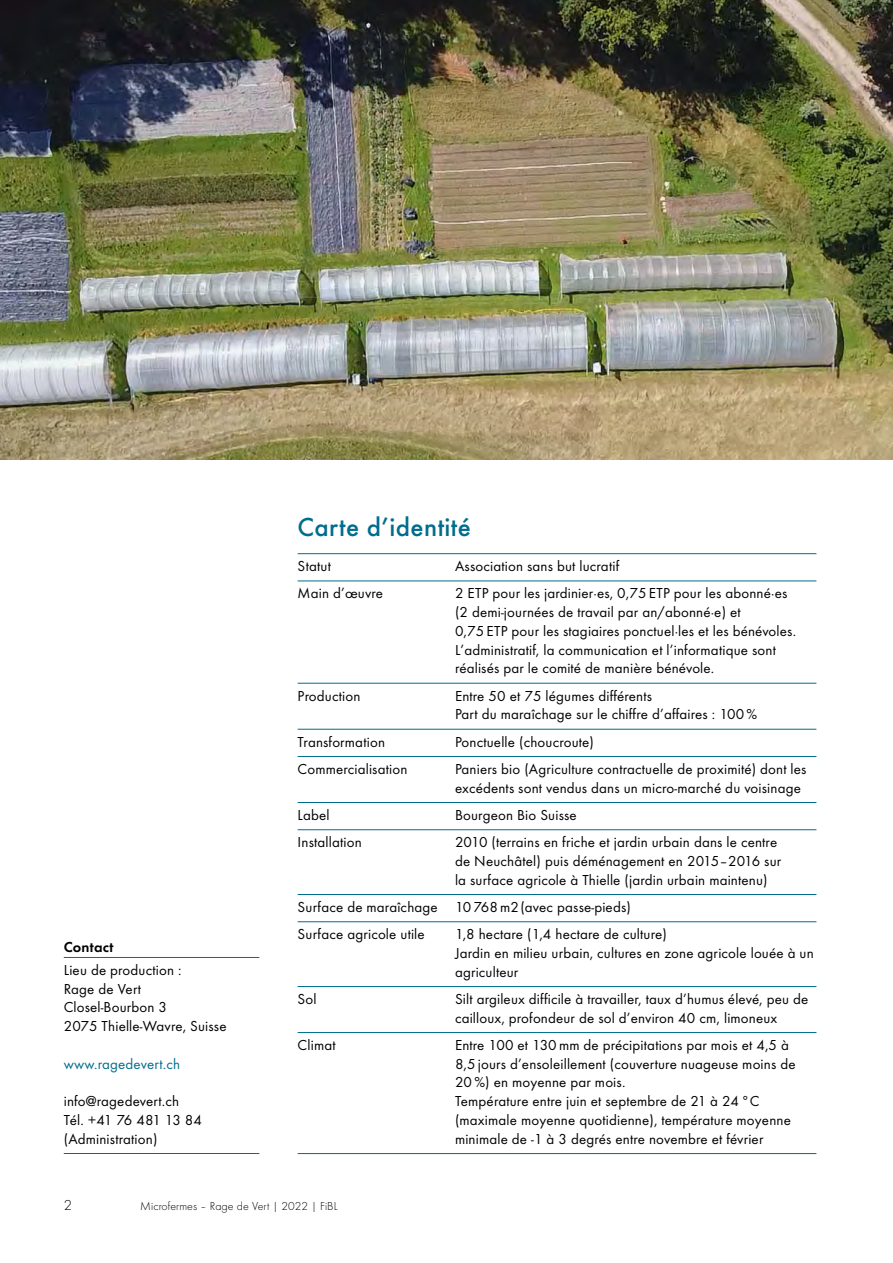
<style>
.page{position:relative;width:893px;height:1263px;background:#fff}
.page>*{position:absolute;margin:0;border:0;box-sizing:border-box;transform-origin:0 0}
.t1{font:500 27px "Function Pro";letter-spacing:.015em;color:#006d8d}
.t2{font:15px/18.8px "Function Pro";letter-spacing:.01em;color:#000}
.t3{font:15px "Function Pro";letter-spacing:.01em;color:#006d8d}
.t4{font:600 15px "Function Pro";letter-spacing:.01em;color:#000}
.t5{font:300 15px "Function Pro";color:#000}
.t6{font:300 12px "Function Pro";letter-spacing:.005em;color:#000}
</style>
<div class="page">
<hr style="left:298px;top:553px;width:518px;height:1px;background:#006d8d">
<hr style="left:298px;top:580px;width:518px;height:1px;background:#006d8d">
<hr style="left:298px;top:683px;width:518px;height:1px;background:#006d8d">
<hr style="left:298px;top:729px;width:518px;height:1px;background:#006d8d">
<hr style="left:298px;top:756px;width:518px;height:1px;background:#006d8d">
<hr style="left:298px;top:802px;width:518px;height:1px;background:#006d8d">
<hr style="left:298px;top:829px;width:518px;height:1px;background:#006d8d">
<hr style="left:298px;top:894px;width:518px;height:1px;background:#006d8d">
<hr style="left:298px;top:921px;width:518px;height:1px;background:#006d8d">
<hr style="left:298px;top:986px;width:518px;height:1px;background:#006d8d">
<hr style="left:298px;top:1032px;width:518px;height:1px;background:#006d8d">
<hr style="left:298px;top:1153px;width:518px;height:1px;background:#006d8d">
<img style="left:0;top:0;width:893px;height:460px">
<hr style="left:64px;top:957px;width:195px;height:1px;background:#006d8d">
<hr style="left:64px;top:1153px;width:195px;height:1px;background:#006d8d">
<p class="t4" style="left:64px;top:938px;width:51px">Contact</p>
<p class="t2" style="left:64px;top:960px;width:164px">Lieu de production :<br>Rage de Vert<br>Closel-Bourbon 3<br>2075 Thielle-Wavre, Suisse</p>
<p class="t3" style="left:64px;top:1055px;width:118px">www.ragedevert.ch</p>
<p class="t2" style="left:64px;top:1091px;width:140px">info@ragedevert.ch<br>Tél. +41 76 481 13 84 (Administration)</p>
<h1 class="t1" style="left:298px;top:511px;width:175px">Carte d’identité</h1>
<p class="t2" style="left:298px;top:556px;width:35px">Statut</p>
<p class="t2" style="left:455px;top:556px;width:166px">Association sans but lucratif</p>
<p class="t2" style="left:298px;top:584px;width:87px">Main d’œuvre</p>
<p class="t2" style="left:455px;top:584px;width:343px">2 ETP pour les jardinier·es, 0,75 ETP pour les abonné·es (2 demi-journées de travail par an/abonné·e) et<br>0,75 ETP pour les stagiaires ponctuel·les et les bénévoles.<br>L’administratif, la communication et l’informatique sont réalisés par le comité de manière bénévole.</p>
<p class="t2" style="left:298px;top:686px;width:64px">Production</p>
<p class="t2" style="left:455px;top:686px;width:304px">Entre 50 et 75 légumes différents<br>Part du maraîchage sur le chiffre d’affaires : 100 %</p>
<p class="t2" style="left:298px;top:732px;width:89px">Transformation</p>
<p class="t2" style="left:455px;top:732px;width:141px">Ponctuelle (choucroute)</p>
<p class="t2" style="left:298px;top:759px;width:111px">Commercialisation</p>
<p class="t2" style="left:455px;top:759px;width:353px">Paniers bio (Agriculture contractuelle de proximité) dont les excédents sont vendus dans un micro-marché du voisinage</p>
<p class="t2" style="left:298px;top:805px;width:34px">Label</p>
<p class="t2" style="left:455px;top:805px;width:123px">Bourgeon Bio Suisse</p>
<p class="t2" style="left:298px;top:832px;width:66px">Installation</p>
<p class="t2" style="left:455px;top:832px;width:328px">2010 (terrains en friche et jardin urbain dans le centre de Neuchâtel) puis déménagement en 2015–2016 sur la surface agricole à Thielle (jardin urbain maintenu)</p>
<p class="t2" style="left:298px;top:893px;width:335px;line-height:27.3px">Surface de maraîchage 10 768m2 (avec passe-pieds)<br>Surface agricole utile</p>
<p class="t2" style="left:455px;top:924px;width:360px">1,8 hectare (1,4 hectare de culture)<br>Jardin en milieu urbain, cultures en zone agricole louée à un agriculteur</p>
<p class="t2" style="left:298px;top:989px;width:21px">Sol</p>
<p class="t2" style="left:455px;top:989px;width:355px">Silt argileux difficile à travailler, taux d’humus élevé, peu de cailloux, profondeur de sol d’environ 40 cm, limoneux</p>
<p class="t2" style="left:298px;top:1035px;width:40px">Climat</p>
<p class="t2" style="left:455px;top:1035px;width:342px">Entre 100 et 130mm de précipitations par mois et 4,5 à 8,5 jours d’ensoleillement (couverture nuageuse moins de 20 %) en moyenne par mois.<br>Température entre juin et septembre de 21 à 24 °C (maximale moyenne quotidienne), température moyenne minimale de -1 à 3 degrés entre novembre et février</p>
<p class="t5" style="left:64px;top:1196px;width:10px">2</p>
<p class="t6" style="left:140px;top:1198px;width:199px">Microfermes – Rage de Vert | 2022 | FiBL</p>
</div>
